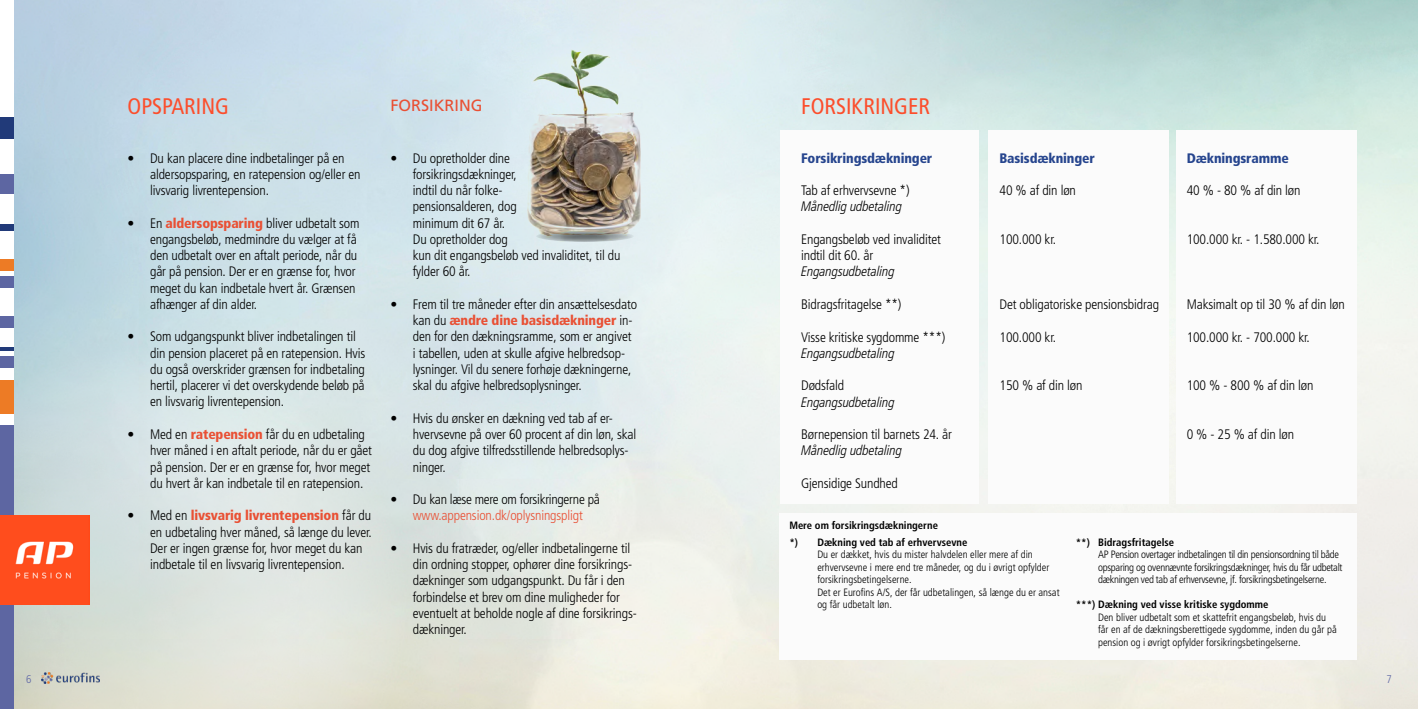
<style>
.page{position:relative;width:1418px;height:709px;background:#fff}
.page>*{position:absolute;margin:0;border:0;box-sizing:border-box;transform-origin:0 0}
.t1{font:22.5px "Frutiger LT 57 Cn";color:#fc4e2c}
.t2{font:16.25px "Frutiger LT 55 Rm";color:#e95034}
.t3{font:13.75px/16.2px "Frutiger LT 47 Lt Cn";letter-spacing:-.01em;color:#000}
.t4{font:13.75px "Frutiger LT 48 Lt Cn It";letter-spacing:-.01em;color:#000}
.t5{font:13.75px "Frutiger LT 77 Blk Cn";letter-spacing:-.01em;color:#e95034}
.t6{font:13.75px "Frutiger LT 77 Blk Cn";letter-spacing:-.01em;color:#26458e}
.t7{font:13.75px "Frutiger LT 47 Lt Cn";letter-spacing:-.01em;color:#e95034}
.t8{font:11.25px "Frutiger LT 47 Lt Cn";color:#616aa6}
.t9{font:10.62px/12.5px "Frutiger LT 47 Lt Cn";color:#000}
.t10{font:10.62px/12.5px "Frutiger LT 47 Lt Cn";letter-spacing:-.025em;color:#000}
.t11{font:10.62px/16.2px "Frutiger LT 67 Bd Cn";color:#000}
.s1{font-family:"Frutiger LT 77 Blk Cn";color:#e95034}
.s2{font-family:"Frutiger LT 47 Lt Cn";color:#000}
</style>
<div class="page">
<div style="left:411px;top:19px;width:354px;height:355px;background:linear-gradient(to right,#d2e3eb,#eaf4f4);border-radius:50%"></div>
<svg style="left:14px;top:344px;width:397px;height:365px;fill:#dae3e0"></svg>
<img style="left:517px;top:43px;width:132px;height:201px">
<img style="left:41px;top:672px;width:59px;height:11px">
<div style="left:780px;top:513px;width:576px;height:147px;background:#fbfbfb"></div>
<div style="left:780px;top:130px;width:198px;height:373px;background:#fbfbfb"></div>
<div style="left:988px;top:130px;width:180px;height:373px;background:#fbfbfb"></div>
<div style="left:1176px;top:130px;width:180px;height:373px;background:#fbfbfb"></div>
<div style="left:0;top:425px;width:14px;height:284px;background:#5d66a2"></div>
<div style="left:0;top:380px;width:14px;height:33px;background:#ed7b25"></div>
<div style="left:0;top:259px;width:14px;height:12px;background:#ed7b25"></div>
<div style="left:0;top:276px;width:14px;height:12px;background:#5d66a2"></div>
<div style="left:0;top:316px;width:14px;height:12px;background:#5d66a2"></div>
<div style="left:0;top:356px;width:14px;height:12px;background:#5d66a2"></div>
<div style="left:0;top:174px;width:14px;height:19px;background:#5d66a2"></div>
<div style="left:0;top:117px;width:14px;height:22px;background:#213a79"></div>
<div style="left:0;top:224px;width:14px;height:7px;background:#213a79"></div>
<hr style="left:0;top:347px;width:14px;height:3px;background:#213a79">
<img style="left:0;top:515px;width:90px;height:89px">
<h1 class="t1" style="left:128px;top:93px;width:103px">OPSPARING</h1>
<p class="t2" style="left:390px;top:96px;width:94px">FORSIKRING</p>
<h1 class="t1" style="left:801px;top:93px;width:130px">FORSIKRINGER</h1>
<p class="t3" style="left:150px;top:150px;width:212px;text-indent:-22px">• Du kan placere dine indbetalinger på en aldersopsparing, en ratepension og/eller en livsvarig livrentepension.</p>
<p class="t3" style="left:150px;top:215px;width:211px;text-indent:-22px">• En <span class="s1">aldersopsparing</span> bliver udbetalt som engangsbeløb, medmindre du vælger at få den udbetalt over en aftalt periode, når du går på pension. Der er en grænse for, hvor meget du kan indbetale hvert år. Grænsen afhænger af din alder.</p>
<p class="t3" style="left:150px;top:329px;width:217px;text-indent:-22px">• Som udgangspunkt bliver indbetalingen til din pension placeret på en ratepension. Hvis du også overskrider grænsen for indbetaling hertil, placerer vi det overskydende beløb på en livsvarig livrentepension.</p>
<p class="t3" style="left:150px;top:426px;width:223px;text-indent:-22px">• Med en <span class="s1">ratepension</span> får du en udbetaling hver måned i en aftalt periode, når du er gået på pension. Der er en grænse for, hvor meget du hvert år kan indbetale til en ratepension.</p>
<p class="t5" style="left:128px;top:507px;width:245px"><span class="s2">• Med en</span> livsvarig livrentepension <span class="s2">får du</span></p>
<p class="t3" style="left:150px;top:524px;width:223px">en udbetaling hver måned, så længe du lever.<br>Der er ingen grænse for, hvor meget du kan indbetale til en livsvarig livrentepension.</p>
<p class="t3" style="left:413px;top:150px;width:209px;text-indent:-22px">• Du opretholder dine<br>forsikringsdækninger,<br>indtil du når folke-<br>pensionsalderen, dog<br>minimum dit 67 år.<br>Du opretholder dog<br>kun dit engangsbeløb ved invaliditet, til du fylder 60 år.</p>
<p class="t3" style="left:390px;top:296px;width:248px">• Frem til tre måneder efter din ansættelsesdato</p>
<p class="t5" style="left:413px;top:312px;width:221px"><span class="s2">kan du</span> ændre dine basisdækninger <span class="s2">in-</span></p>
<p class="t3" style="left:413px;top:329px;width:220px">den for den dækningsramme, som er angivet i tabellen, uden at skulle afgive helbredsop&shy;lysninger. Vil du senere forhøje dækningerne, skal du afgive helbredsoplysninger.</p>
<p class="t3" style="left:413px;top:410px;width:225px;text-indent:-22px">• Hvis du ønsker en dækning ved tab af er&shy;hvervsevne på over 60 procent af din løn, skal du dog afgive tilfredsstillende helbredsoplys&shy;ninger.</p>
<p class="t3" style="left:390px;top:491px;width:211px">• Du kan læse mere om forsikringerne på</p>
<p class="t7" style="left:413px;top:508px;width:171px">www.appension.dk/oplysningspligt</p>
<p class="t3" style="left:413px;top:540px;width:225px;text-indent:-22px">• Hvis du fratræder, og/eller indbetalingerne til din ordning stopper, ophører dine forsikrings&shy;dækninger som udgangspunkt. Du får i den forbindelse et brev om dine muligheder for eventuelt at beholde nogle af dine forsikrings&shy;dækninger.</p>
<p class="t6" style="left:801px;top:150px;width:133px">Forsikringsdækninger</p>
<p class="t3" style="left:801px;top:182px;width:110px">Tab af erhvervsevne *)</p>
<p class="t4" style="left:801px;top:199px;width:102px">Månedlig udbetaling</p>
<p class="t3" style="left:801px;top:231px;width:141px">Engangsbeløb ved invaliditet indtil dit 60. år</p>
<p class="t4" style="left:801px;top:264px;width:95px">Engangsudbetaling</p>
<p class="t3" style="left:801px;top:296px;width:102px">Bidragsfritagelse **)</p>
<p class="t3" style="left:801px;top:329px;width:146px">Visse kritiske sygdomme ***)</p>
<p class="t4" style="left:801px;top:345px;width:95px">Engangsudbetaling</p>
<p class="t3" style="left:801px;top:377px;width:45px">Dødsfald</p>
<p class="t4" style="left:801px;top:394px;width:95px">Engangsudbetaling</p>
<p class="t3" style="left:801px;top:426px;width:152px">Børnepension til barnets 24. år</p>
<p class="t4" style="left:801px;top:443px;width:102px">Månedlig udbetaling</p>
<p class="t3" style="left:801px;top:475px;width:98px">Gjensidige Sundhed</p>
<p class="t6" style="left:999px;top:150px;width:97px">Basisdækninger</p>
<p class="t3" style="left:999px;top:182px;width:78px">40 % af din løn</p>
<p class="t3" style="left:999px;top:231px;width:58px">100.000 kr.</p>
<p class="t6" style="left:1186px;top:150px;width:104px">Dækningsramme</p>
<p class="t3" style="left:1186px;top:182px;width:115px">40 % - 80 % af din løn</p>
<p class="t3" style="left:1186px;top:231px;width:134px">100.000 kr. - 1.580.000 kr.</p>
<p class="t3" style="left:1186px;top:296px;width:160px">Maksimalt op til 30 % af din løn</p>
<p class="t3" style="left:1186px;top:329px;width:125px">100.000 kr. - 700.000 kr.</p>
<p class="t3" style="left:1186px;top:377px;width:128px">100 % - 800 % af din løn</p>
<p class="t3" style="left:1186px;top:426px;width:109px">0 % - 25 % af din løn</p>
<p class="t3" style="left:999px;top:296px;width:161px">Det obligatoriske pensionsbidrag</p>
<p class="t3" style="left:999px;top:329px;width:58px">100.000 kr.</p>
<p class="t3" style="left:999px;top:377px;width:84px">150 % af din løn</p>
<p class="t11" style="left:789px;top:517px;width:150px">Mere om forsikringsdækningerne *)</p>
<p class="t11" style="left:1075px;top:534px;width:100px">**) Bidragsfritagelse</p>
<p class="t10" style="left:1098px;top:548px;width:246px">AP Pension overtager indbetalingen til din pensionsordning til både opsparing og ovennævnte forsikringsdækninger, hvis du får udbetalt dækningen ved tab af erhvervsevne, jf. forsikringsbetingelserne.</p>
<p class="t11" style="left:1075px;top:596px;width:194px">***) Dækning ved visse kritiske sygdomme</p>
<p class="t9" style="left:1098px;top:611px;width:240px">Den bliver udbetalt som et skattefrit engangsbeløb, hvis du får en af de dækningsberettigede sygdomme, inden du går på pension og i øvrigt opfylder forsikringsbetingelserne.</p>
<p class="t11" style="left:817px;top:534px;width:151px">Dækning ved tab af erhvervsevne</p>
<p class="t9" style="left:817px;top:548px;width:244px">Du er dækket, hvis du mister halvdelen eller mere af din erhvervsevne i mere end tre måneder, og du i øvrigt opfylder forsikringsbetingelserne.<br>Det er Eurofins A/S, der får udbetalingen, så længe du er ansat og får udbetalt løn.</p>
<p class="t8" style="left:26px;top:672px;width:7px">6</p>
<p class="t8" style="left:1386px;top:672px;width:7px">7</p>
</div>
